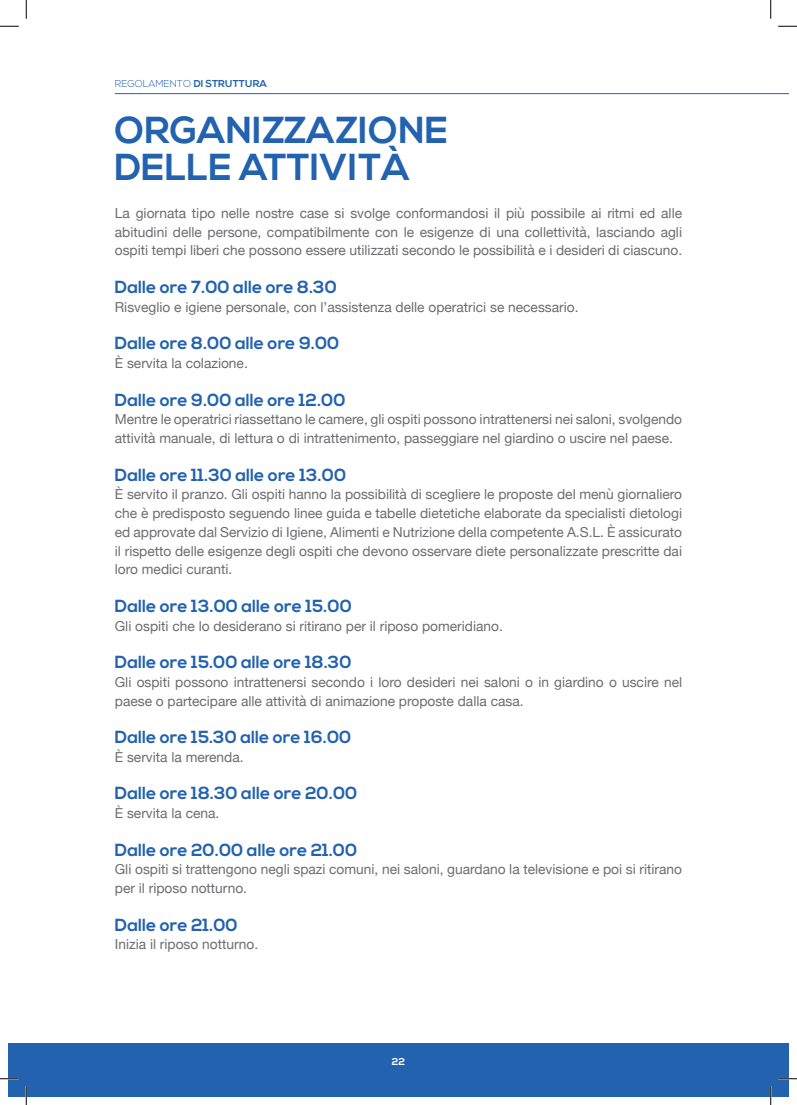
<style>
.page{position:relative;width:797px;height:1105px;background:#fff}
.page>*{position:absolute;margin:0;border:0;box-sizing:border-box;transform-origin:0 0}
.t1{font:700 37.5px/37.5px "Nexa";color:#2362af}
.t2{font:700 17.5px "Nexa";color:#2362af}
.t3{font:13.75px/18.8px "Helvetica Neue";color:#6c6d70}
.t4{font:300 10px "Nexa";color:#2362af}
.t5{font:700 10px "Nexa";color:#fff}
.s1{font-weight:700}
</style>
<div class="page">
<hr style="left:115px;top:93px;width:673px;height:1px;background:#2362af">
<div style="left:9px;top:1043px;width:779px;height:53px;background:#2362af"></div>
<svg style="left:0;top:25px;width:19px;height:2px"></svg>
<svg style="left:778px;top:25px;width:19px;height:2px"></svg>
<svg style="left:0;top:1078px;width:19px;height:1px"></svg>
<svg style="left:778px;top:1078px;width:19px;height:1px"></svg>
<svg style="left:25px;top:0;width:2px;height:19px"></svg>
<svg style="left:25px;top:1086px;width:2px;height:19px"></svg>
<svg style="left:770px;top:0;width:1px;height:19px"></svg>
<svg style="left:770px;top:1086px;width:1px;height:19px"></svg>
<p class="t4" style="left:115px;top:78px;width:153px">REGOLAMENTO <span class="s1">DI STRUTTURA</span></p>
<h1 class="t1" style="left:115px;top:113px;width:335px">ORGANIZZAZIONE<br>DELLE ATTIVITÀ</h1>
<p class="t3" style="left:115px;top:204px;width:569px;text-align:justify">La giornata tipo nelle nostre case si svolge conformandosi il più possibile ai ritmi ed alle abitudini delle persone, compatibilmente con le esigenze di una collettività, lasciando agli ospiti tempi liberi che possono essere utilizzati secondo le possibilità e i desideri di ciascuno.</p>
<p class="t2" style="left:115px;top:277px;width:223px">Dalle ore 7.00 alle ore 8.30</p>
<p class="t3" style="left:115px;top:298px;width:465px">Risveglio e igiene personale, con l’assistenza delle operatrici se necessario.</p>
<p class="t2" style="left:115px;top:333px;width:226px">Dalle ore 8.00 alle ore 9.00</p>
<p class="t3" style="left:115px;top:354px;width:134px">È servita la colazione.</p>
<p class="t2" style="left:115px;top:389px;width:232px">Dalle ore 9.00 alle ore 12.00</p>
<p class="t3" style="left:115px;top:411px;width:568px">Mentre le operatrici riassettano le camere, gli ospiti possono intrattenersi nei saloni, svolgendo attività manuale, di lettura o di intrattenimento, passeggiare nel giardino o uscire nel paese.</p>
<p class="t2" style="left:115px;top:464px;width:233px">Dalle ore 11.30 alle ore 13.00</p>
<p class="t3" style="left:115px;top:486px;width:568px;text-align:justify">È servito il pranzo. Gli ospiti hanno la possibilità di scegliere le proposte del menù giornaliero che è predisposto seguendo linee guida e tabelle dietetiche elaborate da specialisti dietologi ed approvate dal Servizio di Igiene, Alimenti e Nutrizione della competente A.S.L. È assicurato il rispetto delle esigenze degli ospiti che devono osservare diete personalizzate prescritte dai loro medici curanti.</p>
<p class="t2" style="left:115px;top:596px;width:238px">Dalle ore 13.00 alle ore 15.00</p>
<p class="t3" style="left:115px;top:617px;width:389px">Gli ospiti che lo desiderano si ritirano per il riposo pomeridiano.</p>
<p class="t2" style="left:115px;top:652px;width:238px">Dalle ore 15.00 alle ore 18.30</p>
<p class="t3" style="left:115px;top:673px;width:568px">Gli ospiti possono intrattenersi secondo i loro desideri nei saloni o in giardino o uscire nel paese o partecipare alle attività di animazione proposte dalla casa.</p>
<p class="t2" style="left:115px;top:727px;width:238px">Dalle ore 15.30 alle ore 16.00</p>
<p class="t3" style="left:115px;top:748px;width:130px">È servita la merenda.</p>
<p class="t2" style="left:115px;top:783px;width:244px">Dalle ore 18.30 alle ore 20.00</p>
<p class="t3" style="left:115px;top:804px;width:106px">È servita la cena.</p>
<p class="t2" style="left:115px;top:839px;width:244px">Dalle ore 20.00 alle ore 21.00</p>
<p class="t3" style="left:115px;top:861px;width:568px">Gli ospiti si trattengono negli spazi comuni, nei saloni, guardano la televisione e poi si ritirano per il riposo notturno.</p>
<p class="t2" style="left:115px;top:914px;width:124px">Dalle ore 21.00</p>
<p class="t3" style="left:115px;top:936px;width:145px">Inizia il riposo notturno.</p>
<p class="t5" style="left:392px;top:1055px;width:15px">22</p>
</div>
